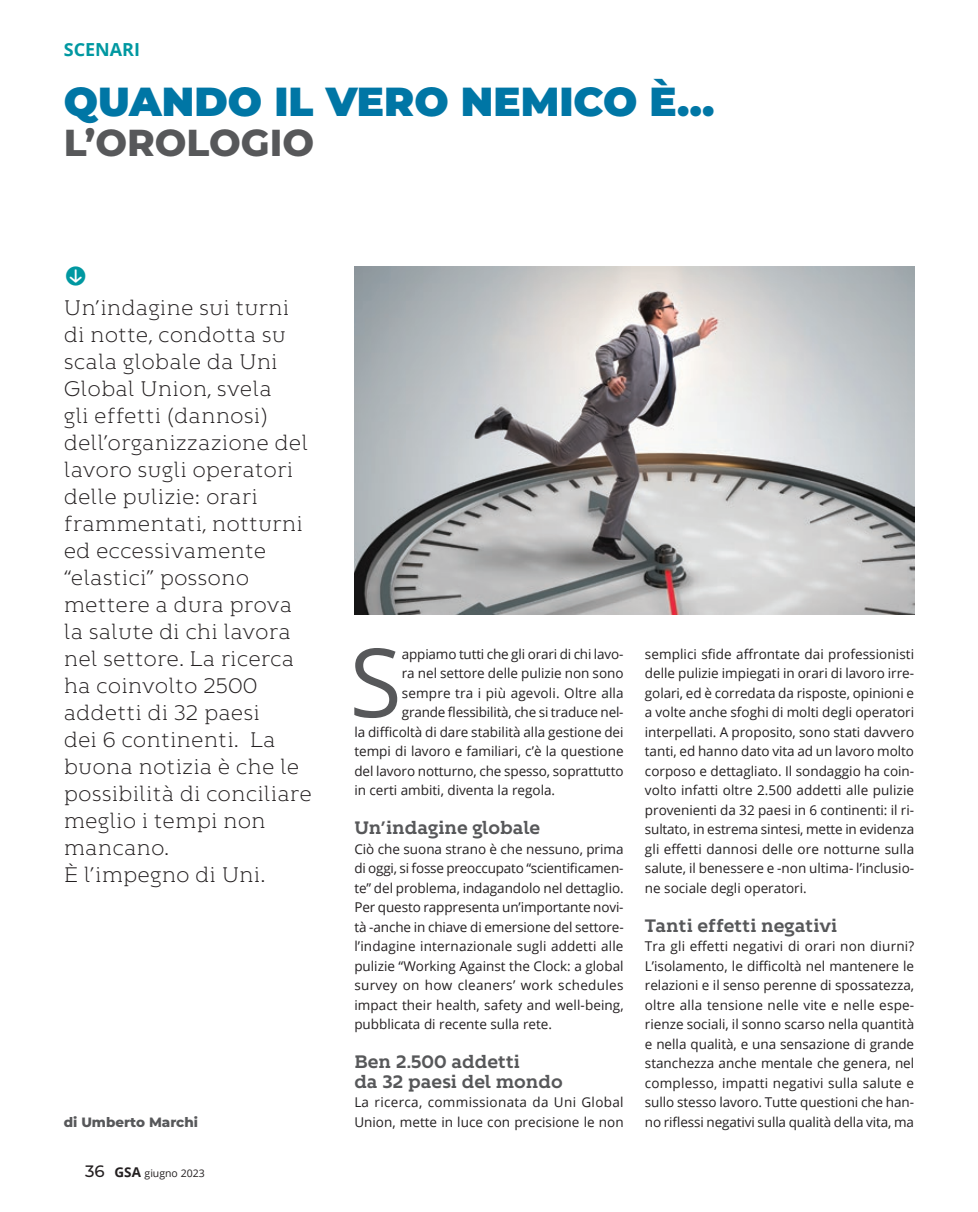
<style>
.page{position:relative;width:978px;height:1212px;background:#fff}
.page>*{position:absolute;margin:0;border:0;box-sizing:border-box;transform-origin:0 0}
.testo_GSA{font:95.4px "Open Sans";color:#57585a}
.titolo_articolo_1{font:900 40.5px "Montserrat";color:#0076a5}
.titolo_articolo_3{font:800 37.5px "Montserrat";color:#57585a}
.sommario_articolo{font:24px "Button Bonus Circle Negative";color:#0098a1}
.sommario_articolo-2{font:300 21px/27px "Kontrapunkt Bob";color:#231f20}
.titoletti_articolo{font:700 18px "Kontrapunkt Bob";color:#57585a}
.t1{font:700 18px "Open Sans";color:#0098a1}
.testo_GSA-2{font:13.5px/19.5px "Open Sans";color:#231f20;text-align:justify}
.testo_GSA-3{font:13.5px/19.5px "Open Sans";letter-spacing:.025em;color:#231f20}
.didascalia_1{font:800 13.5px "Montserrat";color:#57585a}
.t2{font:10.5px "Open Sans";color:#231f20}
.s1{font-family:"Montserrat";font-weight:500;font-size:16.5px}
.s2{font-weight:700;font-size:13.5px}
</style>
<div class="page">
<img style="left:354px;top:266px;width:560px;height:348px">
<p class="t1" style="left:64px;top:37px;width:78px">SCENARI</p>
<p class="titolo_articolo_1" style="left:64px;top:71px;width:652px">QUANDO IL VERO NEMICO È…</p>
<p class="titolo_articolo_3" style="left:64px;top:115px;width:252px">L’OROLOGIO</p>
<p class="sommario_articolo" style="left:64px;top:266px;width:25px">S</p>
<p class="sommario_articolo-2" style="left:64px;top:295px;width:250px">Un’indagine sui turni di notte, condotta su scala globale da Uni<br>Global Union, svela<br>gli effetti (dannosi) dell’organizzazione del lavoro sugli operatori delle pulizie: orari frammentati, notturni ed eccessivamente “elastici” possono mettere a dura prova la salute di chi lavora nel settore. La ricerca ha coinvolto 2500 addetti di 32 paesi<br>dei 6 continenti. La buona notizia è che le possibilità di conciliare meglio i tempi non mancano.</p>
<p class="sommario_articolo-2" style="left:64px;top:862px;width:203px">È l’impegno di Uni.</p>
<p class="didascalia_1" style="left:64px;top:1112px;width:136px">di Umberto Marchi</p>
<p class="t2" style="left:85px;top:1166px;width:121px"><span class="s1">36</span> <span class="s2">GSA</span> giugno 2023</p>
<p class="testo_GSA" style="left:349px;top:617px;width:54px">S</p>
<p class="testo_GSA-2" style="left:402px;top:644px;width:223px">appiamo tutti che gli orari di chi lavo-</p>
<p class="testo_GSA-2" style="left:402px;top:663px;width:223px">ra nel settore delle pulizie non sono</p>
<p class="testo_GSA-2" style="left:402px;top:683px;width:223px">sempre tra i più agevoli. Oltre alla</p>
<p class="testo_GSA-2" style="left:402px;top:702px;width:223px">grande flessibilità, che si traduce nel-</p>
<p class="testo_GSA-2" style="left:354px;top:722px;width:271px">la difficoltà di dare stabilità alla gestione dei</p>
<p class="testo_GSA-2" style="left:354px;top:741px;width:271px">tempi di lavoro e familiari, c’è la questione</p>
<p class="testo_GSA-2" style="left:354px;top:761px;width:271px">del lavoro notturno, che spesso, soprattutto</p>
<p class="testo_GSA-2" style="left:354px;top:780px;width:202px">in certi ambiti, diventa la regola.</p>
<p class="titoletti_articolo" style="left:354px;top:817px;width:187px">Un’indagine globale</p>
<p class="testo_GSA-2" style="left:354px;top:839px;width:271px">Ciò che suona strano è che nessuno, prima di oggi, si fosse preoccupato “scientificamen&shy;te” del problema, indagandolo nel dettaglio.<br>Per questo rappresenta un’importante novi&shy;tà -anche in chiave di emersione del settore&shy;l’indagine internazionale sugli addetti alle pulizie “Working Against the Clock: a global survey on how cleaners’ work schedules impact their health, safety and well-being, pubblicata di recente sulla rete.</p>
<p class="titoletti_articolo" style="left:354px;top:1051px;width:167px">Ben 2.500 addetti</p>
<p class="titoletti_articolo" style="left:354px;top:1071px;width:210px">da 32 paesi del mondo</p>
<p class="testo_GSA-3" style="left:354px;top:1092px;width:271px">La ricerca, commissionata da Uni Global<br>Union, mette in luce con precisione le non</p>
<p class="testo_GSA-2" style="left:645px;top:644px;width:271px">semplici sfide affrontate dai professionisti delle pulizie impiegati in orari di lavoro irre&shy;golari, ed è corredata da risposte, opinioni e a volte anche sfoghi di molti degli operatori interpellati. A proposito, sono stati davvero tanti, ed hanno dato vita ad un lavoro molto corposo e dettagliato. Il sondaggio ha coin&shy;volto infatti oltre 2.500 addetti alle pulizie provenienti da 32 paesi in 6 continenti: il ri&shy;sultato, in estrema sintesi, mette in evidenza gli effetti dannosi delle ore notturne sulla salute, il benessere e -non ultima- l’inclusio&shy;ne sociale degli operatori.</p>
<p class="titoletti_articolo" style="left:645px;top:915px;width:194px">Tanti effetti negativi</p>
<p class="testo_GSA-2" style="left:645px;top:936px;width:271px">Tra gli effetti negativi di orari non diurni?<br>L’isolamento, le difficoltà nel mantenere le relazioni e il senso perenne di spossatezza, oltre alla tensione nelle vite e nelle espe&shy;rienze sociali, il sonno scarso nella quantità e nella qualità, e una sensazione di grande stanchezza anche mentale che genera, nel complesso, impatti negativi sulla salute e sullo stesso lavoro. Tutte questioni che han&shy;no riflessi negativi sulla qualità della vita, ma</p>
</div>
